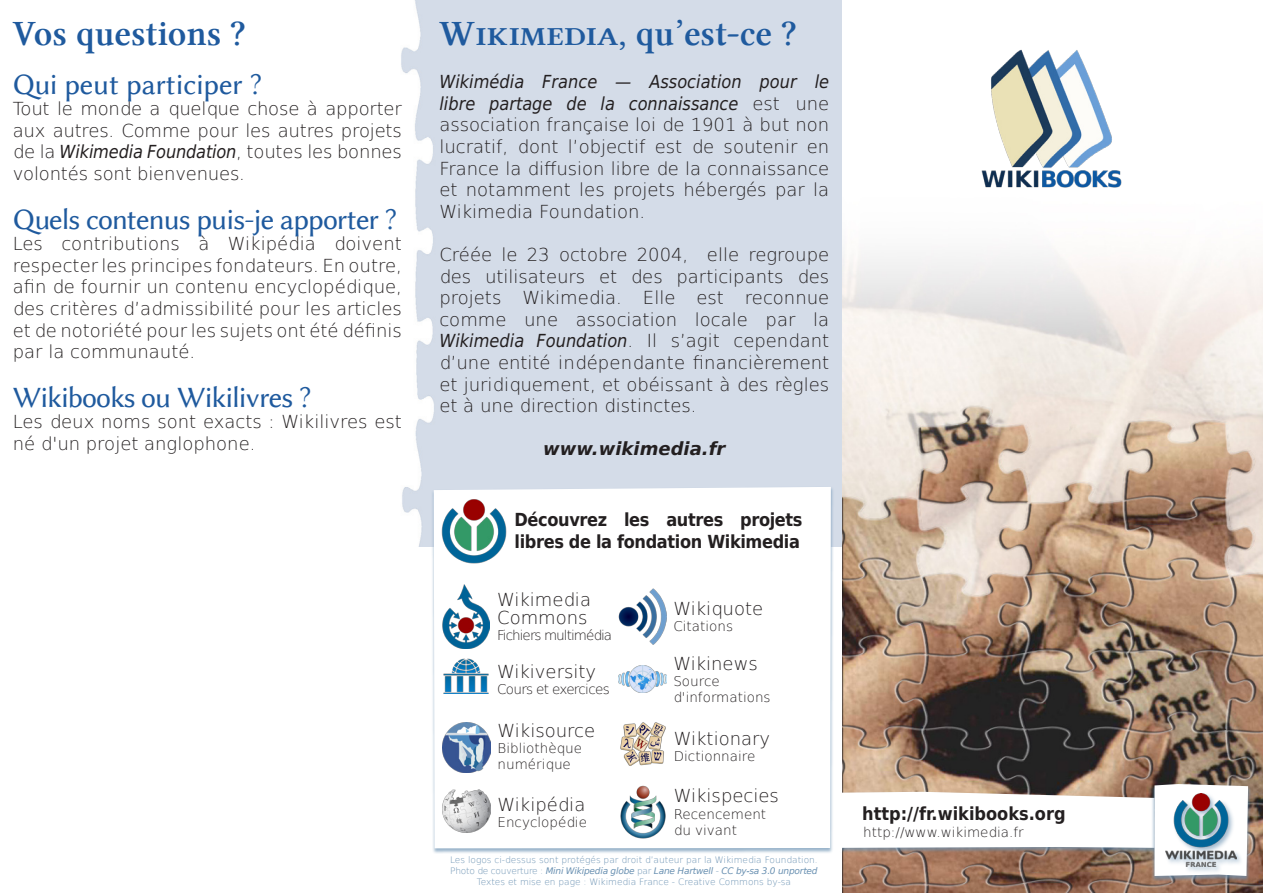
<style>
.page{position:relative;width:1263px;height:893px;background:#fff}
.page>*{position:absolute;margin:0;border:0;box-sizing:border-box;transform-origin:0 0}
.t1{font:36px "Lin Libertine B";color:#1f5a9e}
.t2{font:30px "Lin Biolinum";letter-spacing:-.03em;color:#1f5a9e}
.t3{font:30px "Lin Biolinum";letter-spacing:-.01em;color:#1f5a9e}
.t4{font:200 18px/21.6px "DejaVu Sans";color:#231f20;text-align:justify}
.t5{font:700 18px/21.6px "DejaVu Sans Condensed";letter-spacing:-.02em;color:#231f20}
.t6{font:700 18px "DejaVu Sans Condensed";color:#231f20}
.t7{font:italic 700 18px "DejaVu Sans";color:#231f20}
.t8{font:200 13.5px/16.2px "DejaVu Sans";color:#231f20}
.t9{font:200 13.5px "DejaVu Sans";letter-spacing:-.07em;color:#231f20}
.t10{font:200 13.5px "DejaVu Sans";letter-spacing:-.05em;color:#231f20}
.t11{font:200 9px "DejaVu Sans";color:#6a91b2}
.t12{font:italic 9px "DejaVu Sans";letter-spacing:-.025em;color:#6a91b2}
.s1{font-family:"DejaVu Sans Condensed";font-weight:400;font-style:italic}
.s2{font-weight:200;font-style:normal}
</style>
<div class="page">
<div style="left:431px;top:486px;width:403px;height:368px;background:#6a91b2;opacity:.68"></div>
<svg style="left:434px;top:487px;width:397px;height:361px"></svg>
<img style="left:842px;top:228px;width:421px;height:665px">
<img style="left:442px;top:658px;width:48px;height:36px">
<img style="left:619px;top:588px;width:47px;height:56px">
<img style="left:442px;top:584px;width:48px;height:64px">
<img style="left:619px;top:722px;width:47px;height:44px">
<img style="left:443px;top:723px;width:47px;height:49px">
<img style="left:619px;top:666px;width:47px;height:27px">
<img style="left:443px;top:789px;width:47px;height:44px">
<img style="left:619px;top:784px;width:47px;height:55px">
<img style="left:440px;top:497px;width:68px;height:69px">
<div style="left:1151px;top:783px;width:100px;height:98px;background:#6a91b2;opacity:.68"></div>
<svg style="left:842px;top:784px;width:406px;height:92px"></svg>
<div style="left:1164px;top:792px;width:78px;height:82px;background:#6a91b2;opacity:.62"></div>
<img style="left:1166px;top:793px;width:71px;height:73px">
<img style="left:981px;top:49px;width:141px;height:139px">
<p class="t1" style="left:13px;top:13px;width:234px">Vos questions ?</p>
<p class="t3" style="left:13px;top:67px;width:251px">Qui peut participer ?</p>
<p class="t4" style="left:13px;top:97px;width:391px">Tout le monde a quelque chose à apporter aux autres. Comme pour les autres projets de la <span class="s1">Wikimedia Foundation</span>, toutes les bonnes volontés sont bienvenues.</p>
<p class="t2" style="left:13px;top:202px;width:386px">Quels contenus puis-je apporter ?</p>
<p class="t4" style="left:13px;top:232px;width:391px">Les contributions à Wikipédia doivent respecter les principes fondateurs. En outre, afin de fournir un contenu encyclopédique, des critères d’admissibilité pour les articles et de notoriété pour les sujets ont été définis par la communauté.</p>
<p class="t2" style="left:13px;top:380px;width:300px">Wikibooks ou Wikilivres ?</p>
<p class="t4" style="left:13px;top:410px;width:391px">Les deux noms sont exacts : Wikilivres est né d'un projet anglophone.</p>
<p class="t1" style="left:439px;top:13px;width:359px">Wikimedia, qu’est-ce ?</p>
<p class="t4" style="left:439px;top:70px;width:391px"><span class="s1">Wikimédia France — Association pour le libre partage de la connaissance</span> est une association française loi de 1901 à but non lucratif, dont l’objectif est de soutenir en France la diffusion libre de la connaissance et notamment les projets hébergés par la Wikimedia Foundation.</p>
<p class="t4" style="left:439px;top:243px;width:391px">Créée le 23 octobre 2004, elle regroupe des utilisateurs et des participants des projets Wikimedia. Elle est reconnue comme une association locale par la <span class="s1">Wikimedia Foundation</span>. Il s’agit cependant d’une entité indépendante financièrement et juridiquement, et obéissant à des règles et à une direction distinctes.</p>
<p class="t7" style="left:543px;top:435px;width:184px">www.wikimedia.fr</p>
<p class="t5" style="left:514px;top:508px;width:290px">Découvrez les autres projets libres de la fondation Wikimedia</p>
<p class="t4" style="left:497px;top:589px;width:95px;line-height:18px">Wikimedia<br>Commons</p>
<p class="t9" style="left:497px;top:625px;width:116px">Fichiers multimédia</p>
<p class="t4" style="left:497px;top:660px;width:101px">Wikiversity</p>
<p class="t10" style="left:497px;top:679px;width:114px">Cours et exercices</p>
<p class="t4" style="left:497px;top:719px;width:99px">Wikisource</p>
<p class="t8" style="left:497px;top:739px;width:86px">Bibliothèque numérique</p>
<p class="t4" style="left:497px;top:792px;width:89px">Wikipédia</p>
<p class="t8" style="left:497px;top:813px;width:91px">Encyclopédie</p>
<p class="t4" style="left:673px;top:597px;width:91px">Wikiquote</p>
<p class="t8" style="left:673px;top:617px;width:61px">Citations</p>
<p class="t4" style="left:673px;top:651px;width:86px">Wikinews</p>
<p class="t8" style="left:673px;top:672px;width:99px">Source d'informations</p>
<p class="t4" style="left:674px;top:727px;width:98px">Wiktionary</p>
<p class="t8" style="left:674px;top:748px;width:83px">Dictionnaire</p>
<p class="t4" style="left:674px;top:784px;width:107px">Wikispecies</p>
<p class="t8" style="left:674px;top:805px;width:94px">Recencement du vivant</p>
<p class="t11" style="left:450px;top:853px;width:369px">Les logos ci-dessus sont protégés par droit d’auteur par la Wikimedia Foundation.</p>
<p class="t12" style="left:450px;top:864px;width:369px"><span class="s2">Photo de couverture :</span> Mini Wikipedia globe <span class="s2">par</span> Lane Hartwell <span class="s2">-</span> CC by-sa 3.0 unported</p>
<p class="t11" style="left:477px;top:875px;width:316px">Textes et mise en page : Wikimedia France - Creative Commons by-sa</p>
<p class="t6" style="left:862px;top:799px;width:205px">http://fr.wikibooks.org</p>
<p class="t8" style="left:863px;top:824px;width:162px">http://www.wikimedia.fr</p>
</div>
